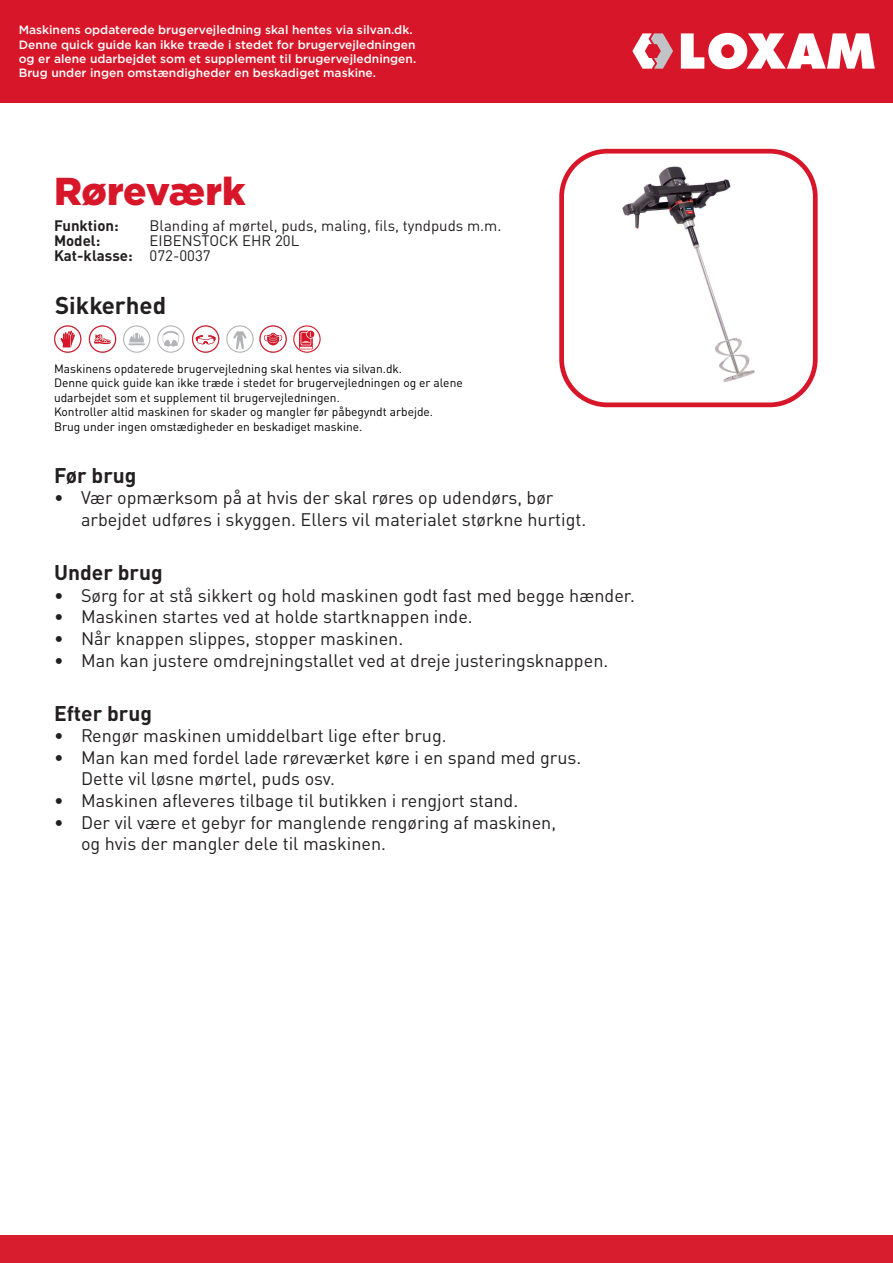
<style>
.page{position:relative;width:893px;height:1263px;background:#fff}
.page>*{position:absolute;margin:0;border:0;box-sizing:border-box;transform-origin:0 0}
.t1{font:900 38.85px "Gotham";letter-spacing:-.01em;color:#d71729}
.t2{font:700 24px "DIN Pro";color:#231f20}
.t3{font:700 21px "DIN Pro";color:#231f20}
.t4{font:18px/21.6px "DIN Pro";color:#231f20}
.t5{font:15px "DIN Pro";color:#231f20}
.t6{font:700 15px "DIN Pro";color:#231f20}
.t7{font:12px/14.4px "DIN Pro";color:#000001}
.t8{font:500 12px/14.4px "Gotham";color:#fff}
</style>
<div class="page">
<img style="left:622px;top:166px;width:133px;height:216px">
<div style="left:559px;top:149px;width:259px;height:258px;border:5px solid #d71729;border-radius:46px"></div>
<div style="left:0;top:0;width:893px;height:102px;background:#d71729"></div>
<svg style="left:632px;top:33px;width:41px;height:36px"></svg>
<svg style="left:681px;top:33px;width:194px;height:36px"></svg>
<div style="left:0;top:1235px;width:893px;height:28px;background:#d81e2e"></div>
<div style="left:89px;top:325px;width:28px;height:28px;border:1px solid #b2b3b7;border-radius:50%"></div>
<svg style="left:163px;top:331px;width:16px;height:15px"></svg>
<div style="left:157px;top:325px;width:28px;height:28px;border:1px solid #b2b3b7;border-radius:50%"></div>
<svg style="left:299px;top:331px;width:15px;height:18px"></svg>
<div style="left:293px;top:325px;width:28px;height:28px;border:1px solid #d71729;border-radius:50%"></div>
<svg style="left:61px;top:331px;width:14px;height:16px"></svg>
<div style="left:54px;top:325px;width:27px;height:28px;border:1px solid #d71729;border-radius:50%"></div>
<svg style="left:233px;top:331px;width:14px;height:18px"></svg>
<div style="left:226px;top:325px;width:28px;height:28px;border:1px solid #b2b3b7;border-radius:50%"></div>
<svg style="left:129px;top:333px;width:16px;height:12px"></svg>
<div style="left:123px;top:325px;width:27px;height:28px;border:1px solid #b2b3b7;border-radius:50%"></div>
<svg style="left:196px;top:335px;width:20px;height:9px"></svg>
<div style="left:192px;top:325px;width:27px;height:28px;border:1px solid #d71729;border-radius:50%"></div>
<svg style="left:94px;top:334px;width:17px;height:10px"></svg>
<div style="left:89px;top:325px;width:27px;height:28px;border:1px solid #d71729;border-radius:50%"></div>
<svg style="left:264px;top:333px;width:18px;height:12px"></svg>
<div style="left:259px;top:325px;width:28px;height:28px;border:1px solid #d71729;border-radius:50%"></div>
<p class="t8" style="left:19px;top:23px;width:399px">Maskinens opdaterede brugervejledning skal hentes via silvan.dk.<br>Denne quick guide kan ikke træde i stedet for brugervejledningen og er alene udarbejdet som et supplement til brugervejledningen.<br>Brug under ingen omstændigheder en beskadiget maskine.</p>
<p class="t1" style="left:54px;top:164px;width:193px">Røreværk</p>
<p class="t6" style="left:54px;top:213px;width:66px">Funktion:</p>
<p class="t6" style="left:54px;top:228px;width:48px">Model:</p>
<p class="t6" style="left:54px;top:243px;width:80px">Kat-klasse:</p>
<p class="t5" style="left:150px;top:213px;width:353px">Blanding af mørtel, puds, maling, fils, tyndpuds m.m.</p>
<p class="t5" style="left:150px;top:228px;width:151px">EIBENSTOCK EHR 20L</p>
<p class="t5" style="left:150px;top:243px;width:63px">072-0037</p>
<p class="t2" style="left:55px;top:285px;width:113px">Sikkerhed</p>
<p class="t7" style="left:54px;top:360px;width:410px">Maskinens opdaterede brugervejledning skal hentes via silvan.dk.<br>Denne quick guide kan ikke træde i stedet for brugervejledningen og er alene udarbejdet som et supplement til brugervejledningen.</p>
<p class="t7" style="left:54px;top:404px;width:381px">Kontroller altid maskinen for skader og mangler før påbegyndt arbejde.<br>Brug under ingen omstædigheder en beskadiget maskine.</p>
<p class="t3" style="left:54px;top:458px;width:84px">Før brug</p>
<p class="t4" style="left:81px;top:485px;width:507px;text-indent:-27px">• Vær opmærksom på at hvis der skal røres op udendørs, bør arbejdet udføres i skyggen. Ellers vil materialet størkne hurtigt.</p>
<p class="t3" style="left:54px;top:555px;width:110px">Under brug</p>
<p class="t4" style="left:54px;top:583px;width:582px">• Sørg for at stå sikkert og hold maskinen godt fast med begge hænder.</p>
<p class="t4" style="left:54px;top:604px;width:420px">• Maskinen startes ved at holde startknappen inde.</p>
<p class="t4" style="left:54px;top:626px;width:351px">• Når knappen slippes, stopper maskinen.</p>
<p class="t4" style="left:54px;top:647px;width:556px">• Man kan justere omdrejningstallet ved at dreje justeringsknappen.</p>
<p class="t3" style="left:54px;top:695px;width:100px">Efter brug</p>
<p class="t4" style="left:54px;top:723px;width:394px">• Rengør maskinen umiddelbart lige efter brug.</p>
<p class="t4" style="left:81px;top:745px;width:502px;text-indent:-27px">• Man kan med fordel lade røreværket køre i en spand med grus.<br>Dette vil løsne mørtel, puds osv.</p>
<p class="t4" style="left:54px;top:788px;width:466px">• Maskinen afleveres tilbage til butikken i rengjort stand.</p>
<p class="t4" style="left:81px;top:809px;width:477px;text-indent:-27px">• Der vil være et gebyr for manglende rengøring af maskinen, og hvis der mangler dele til maskinen.</p>
</div>
